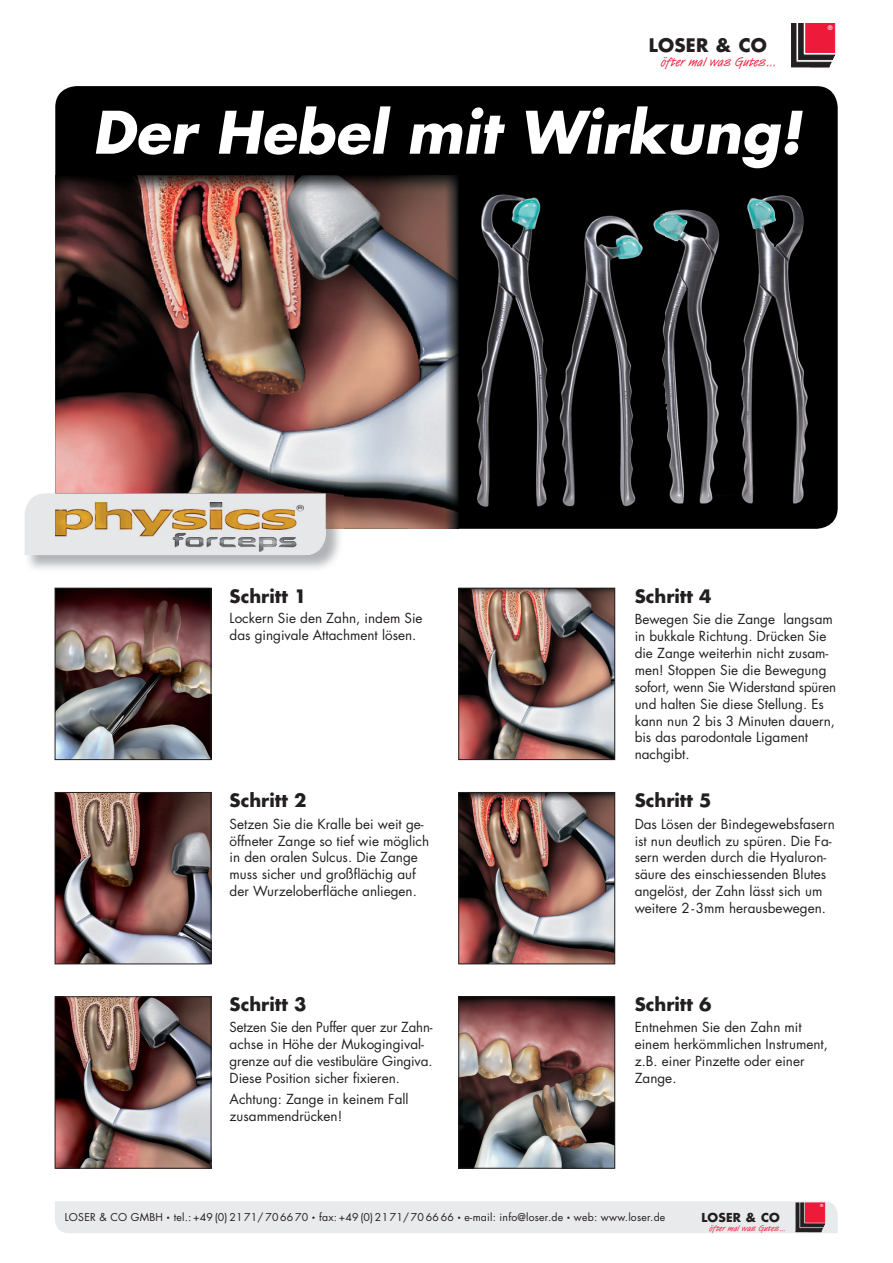
<style>
.page{position:relative;width:893px;height:1263px;background:#fff}
.page>*{position:absolute;margin:0;border:0;box-sizing:border-box;transform-origin:0 0}
.t1{font:italic 700 57px "Futura Std";color:#fff}
.t2{font:700 18.15px "Futura";letter-spacing:.015em;color:#231f20}
.t3{font:700 18px "Futura Std";color:#231f20}
.t4{font:13.5px/17px "Futura Std";color:#231f20}
.t5{font:12.9px "Van Dijk D Ro 1";letter-spacing:.02em;color:#ed1a3a}
.t6{font:700 12px "Futura";letter-spacing:.015em;color:#231f20}
.t7{font:10.5px "Futura Std";letter-spacing:.02em;color:#231f20}
.t8{font:8.55px "Van Dijk D Ro 1";letter-spacing:.02em;color:#ed1a3a}
.t9{font:800 6px "Futura";color:#fff}
.t10{font:800 4.05px "Futura";color:#fff}
</style>
<div class="page">
<img style="left:57px;top:590px;width:152px;height:168px">
<div style="left:55px;top:588px;width:156px;height:172px;border:1px solid #231f20"></div>
<img style="left:57px;top:794px;width:152px;height:168px">
<div style="left:55px;top:792px;width:156px;height:172px;border:1px solid #231f20"></div>
<img style="left:57px;top:998px;width:152px;height:168px">
<div style="left:55px;top:996px;width:156px;height:172px;border:1px solid #231f20"></div>
<img style="left:461px;top:794px;width:152px;height:168px">
<div style="left:459px;top:792px;width:156px;height:172px;border:1px solid #231f20"></div>
<img style="left:461px;top:998px;width:152px;height:168px">
<div style="left:459px;top:996px;width:156px;height:172px;border:1px solid #231f20"></div>
<img style="left:461px;top:590px;width:152px;height:168px">
<div style="left:459px;top:588px;width:156px;height:172px;border:1px solid #231f20"></div>
<div style="left:55px;top:86px;width:783px;height:443px;background:#000001"></div>
<img style="left:466px;top:191px;width:349px;height:321px">
<img style="left:55px;top:175px;width:404px;height:354px">
<img style="left:326px;top:494px;width:17px;height:35px">
<svg style="left:25px;top:493px;width:301px;height:62px;background:#e2e3e5"></svg>
<img style="left:55px;top:502px;width:249px;height:49px">
<div style="left:55px;top:1201px;width:783px;height:32px;background:#e9eaeb"></div>
<svg style="left:791px;top:23px;width:44px;height:44px;background:#9c3a49"></svg>
<h2 class="t2" style="left:649px;top:32px;width:120px">LOSER &amp; CO</h2>
<p class="t5" style="left:661px;top:54px;width:117px">öfter mal was Gutes ...</p>
<h1 class="t1" style="left:92px;top:94px;width:711px">Der Hebel mit Wirkung!</h1>
<p class="t9" style="left:828px;top:24px;width:6px">®</p>
<h3 class="t3" style="left:230px;top:584px;width:78px">Schritt 1</h3>
<p class="t4" style="left:230px;top:610px;width:195px">Lockern Sie den Zahn, indem Sie das gingivale Attachment lösen.</p>
<h3 class="t3" style="left:230px;top:789px;width:78px">Schritt 2</h3>
<p class="t4" style="left:230px;top:815px;width:201px">Setzen Sie die Kralle bei weit ge&shy;öffneter Zange so tief wie möglich in den oralen Sulcus. Die Zange muss sicher und großflächig auf der Wurzeloberfläche anliegen.</p>
<h3 class="t3" style="left:230px;top:993px;width:78px">Schritt 3</h3>
<p class="t4" style="left:230px;top:1019px;width:204px">Setzen Sie den Puffer quer zur Zahn&shy;achse in Höhe der Mukogingival&shy;grenze auf die vestibuläre Gingiva.<br>Diese Position sicher fixieren.</p>
<p class="t4" style="left:230px;top:1091px;width:180px">Achtung: Zange in keinem Fall zusammendrücken!</p>
<h3 class="t3" style="left:635px;top:584px;width:78px">Schritt 4</h3>
<p class="t4" style="left:635px;top:610px;width:203px">Bewegen Sie die Zange langsam in bukkale Richtung. Drücken Sie die Zange weiterhin nicht zusam&shy;men! Stoppen Sie die Bewegung sofort, wenn Sie Widerstand spüren und halten Sie diese Stellung. Es kann nun 2 bis 3 Minuten dauern, bis das parodontale Ligament nachgibt.</p>
<h3 class="t3" style="left:635px;top:789px;width:78px">Schritt 5</h3>
<p class="t4" style="left:635px;top:815px;width:202px">Das Lösen der Bindegewebsfasern ist nun deutlich zu spüren. Die Fa&shy;sern werden durch die Hyaluron&shy;säure des einschiessenden Blutes angelöst, der Zahn lässt sich um weitere 2 - 3mm herausbewegen.</p>
<h3 class="t3" style="left:635px;top:993px;width:78px">Schritt 6</h3>
<p class="t4" style="left:635px;top:1019px;width:195px">Entnehmen Sie den Zahn mit einem herkömmlichen Instrument, z.B. einer Pinzette oder einer<br>Zange.</p>
<p class="t10" style="left:820px;top:1203px;width:5px">®</p>
<p class="t7" style="left:65px;top:1211px;width:602px">LOSER &amp; CO GMBH <sup>•</sup> tel.: +49 (0) 21 71/ 70 66 70 <sup>•</sup> fax: +49 (0) 21 71/ 70 66 66 <sup>•</sup> e-mail: info@loser.de <sup>•</sup> web: www.loser.de</p>
<p class="t6" style="left:701px;top:1209px;width:80px">LOSER &amp; CO</p>
<p class="t8" style="left:709px;top:1223px;width:78px">öfter mal was Gutes ...</p>
</div>
